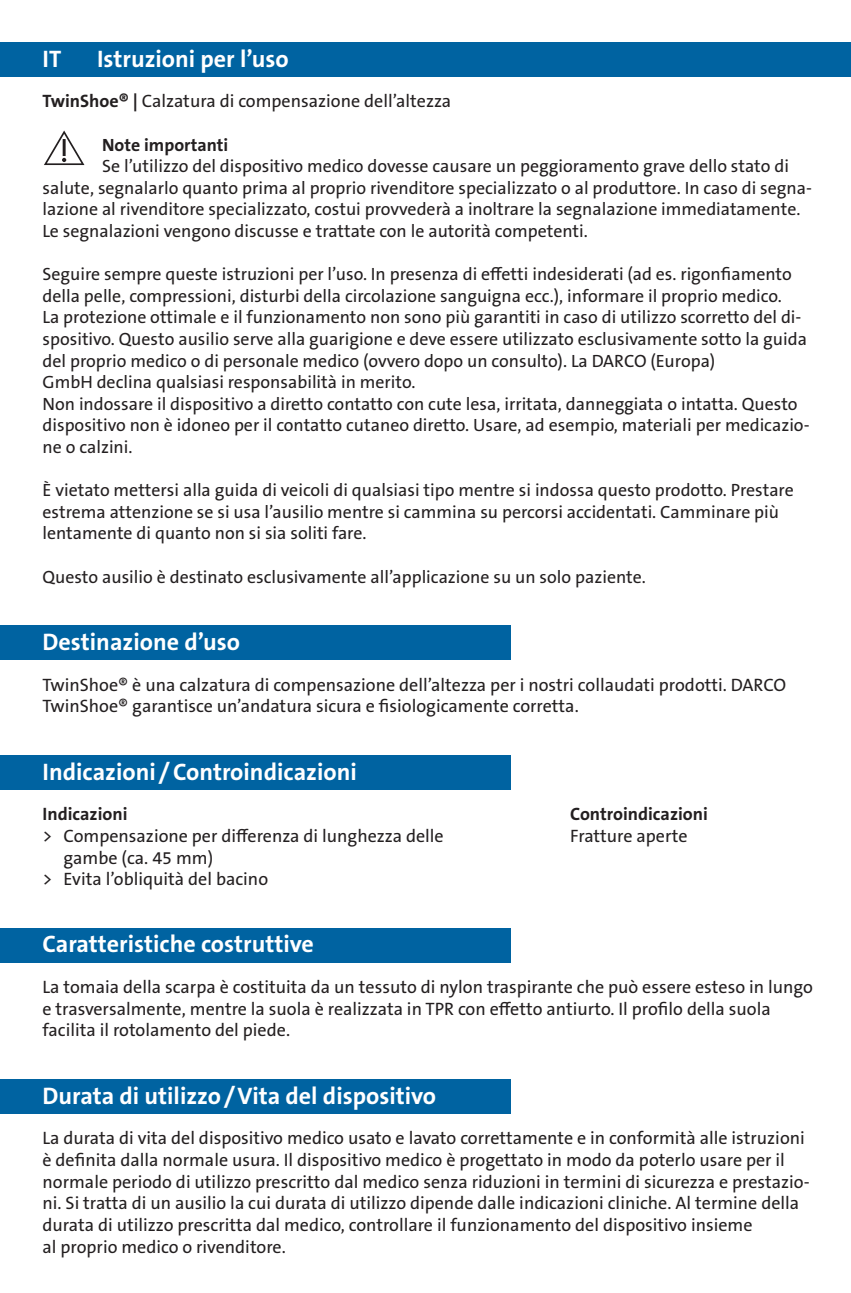
<style>
.page{position:relative;width:851px;height:1293px;background:#fff}
.page>*{position:absolute;margin:0;border:0;box-sizing:border-box;transform-origin:0 0}
.t1{font:700 24px "The Sans B Plus W7";color:#fff}
.t2{font:18px/21.6px "The Sans B Plus W5 Plain";color:#231f20}
.t3{font:700 18px "The Sans B Plus W7";color:#231f20}
.t4{font:17.7px/21.6px "The Sans B Plus W5 Plain";color:#231f20}
.t5{font:700 17.7px "The Sans B Plus W7";color:#231f20}
.s1{font-family:"The Sans B Plus W7";font-weight:700}
</style>
<div class="page">
<div style="left:0;top:43px;width:850px;height:34px;background:#0063a1"></div>
<div style="left:0;top:1079px;width:510px;height:34px;background:#0063a1"></div>
<div style="left:0;top:755px;width:510px;height:34px;background:#0063a1"></div>
<div style="left:0;top:928px;width:510px;height:34px;background:#0063a1"></div>
<div style="left:0;top:626px;width:510px;height:34px;background:#0063a1"></div>
<svg style="left:44px;top:131px;width:40px;height:34px"></svg>
<h1 class="t1" style="left:43px;top:43px;width:20px">IT</h1>
<h1 class="t1" style="left:97px;top:43px;width:193px">Istruzioni per l’uso</h1>
<p class="t2" style="left:43px;top:91px;width:410px"><span class="s1">TwinShoe® |</span> Calzatura di compensazione dell’altezza</p>
<p class="t5" style="left:102px;top:133px;width:128px">Note importanti</p>
<p class="t4" style="left:43px;top:155px;width:770px;text-indent:60px">Se l’utilizzo del dispositivo medico dovesse causare un peggioramento grave dello stato di salute, segnalarlo quanto prima al proprio rivenditore specializzato o al produttore. In caso di segna&shy;lazione al rivenditore specializzato, costui provvederà a inoltrare la segnalazione immediatamente.<br>Le segnalazioni vengono discusse e trattate con le autorità competenti.</p>
<p class="t4" style="left:43px;top:263px;width:768px">Seguire sempre queste istruzioni per l’uso. In presenza di effetti indesiderati (ad es. rigonfiamento della pelle, compressioni, disturbi della circolazione sanguigna ecc.), informare il proprio medico.<br>La protezione ottimale e il funzionamento non sono più garantiti in caso di utilizzo scorretto del di&shy;spositivo. Questo ausilio serve alla guarigione e deve essere utilizzato esclusivamente sotto la guida del proprio medico o di personale medico (ovvero dopo un consulto). La DARCO (Europa)<br>GmbH declina qualsiasi responsabilità in merito.<br>Non indossare il dispositivo a diretto contatto con cute lesa, irritata, danneggiata o intatta. Questo dispositivo non è idoneo per il contatto cutaneo diretto. Usare, ad esempio, materiali per medicazio&shy;ne o calzini.</p>
<p class="t4" style="left:43px;top:479px;width:752px">È vietato mettersi alla guida di veicoli di qualsiasi tipo mentre si indossa questo prodotto. Prestare estrema attenzione se si usa l’ausilio mentre si cammina su percorsi accidentati. Camminare più lentamente di quanto non si sia soliti fare.</p>
<p class="t4" style="left:43px;top:566px;width:605px">Questo ausilio è destinato esclusivamente all’applicazione su un solo paziente.</p>
<h1 class="t1" style="left:43px;top:626px;width:199px">Destinazione d’uso</h1>
<p class="t2" style="left:43px;top:674px;width:745px">TwinShoe® è una calzatura di compensazione dell’altezza per i nostri collaudati prodotti. DARCO<br>TwinShoe® garantisce un’andatura sicura e fisiologicamente corretta.</p>
<h1 class="t1" style="left:43px;top:756px;width:316px">Indicazioni /Controindicazioni</h1>
<p class="t3" style="left:43px;top:802px;width:86px">Indicazioni</p>
<p class="t2" style="left:43px;top:825px;width:402px">&gt; Compensazione per differenza di lunghezza delle</p>
<p class="t2" style="left:64px;top:847px;width:151px">gambe (ca. 45 mm)</p>
<p class="t2" style="left:43px;top:868px;width:227px">&gt; Evita l’obliquità del bacino</p>
<h1 class="t1" style="left:43px;top:929px;width:273px">Caratteristiche costruttive</h1>
<p class="t3" style="left:570px;top:802px;width:139px">Controindicazioni</p>
<p class="t2" style="left:570px;top:825px;width:119px">Fratture aperte</p>
<p class="t2" style="left:43px;top:976px;width:771px">La tomaia della scarpa è costituita da un tessuto di nylon traspirante che può essere esteso in lungo e trasversalmente, mentre la suola è realizzata in TPR con effetto antiurto. Il profilo della suola facilita il rotolamento del piede.</p>
<h1 class="t1" style="left:43px;top:1080px;width:395px">Durata di utilizzo/Vita del dispositivo</h1>
<p class="t2" style="left:43px;top:1127px;width:768px">La durata di vita del dispositivo medico usato e lavato correttamente e in conformità alle istruzioni è definita dalla normale usura. Il dispositivo medico è progettato in modo da poterlo usare per il normale periodo di utilizzo prescritto dal medico senza riduzioni in termini di sicurezza e prestazio&shy;ni. Si tratta di un ausilio la cui durata di utilizzo dipende dalle indicazioni cliniche. Al termine della durata di utilizzo prescritta dal medico, controllare il funzionamento del dispositivo insieme<br>al proprio medico o rivenditore.</p>
</div>
